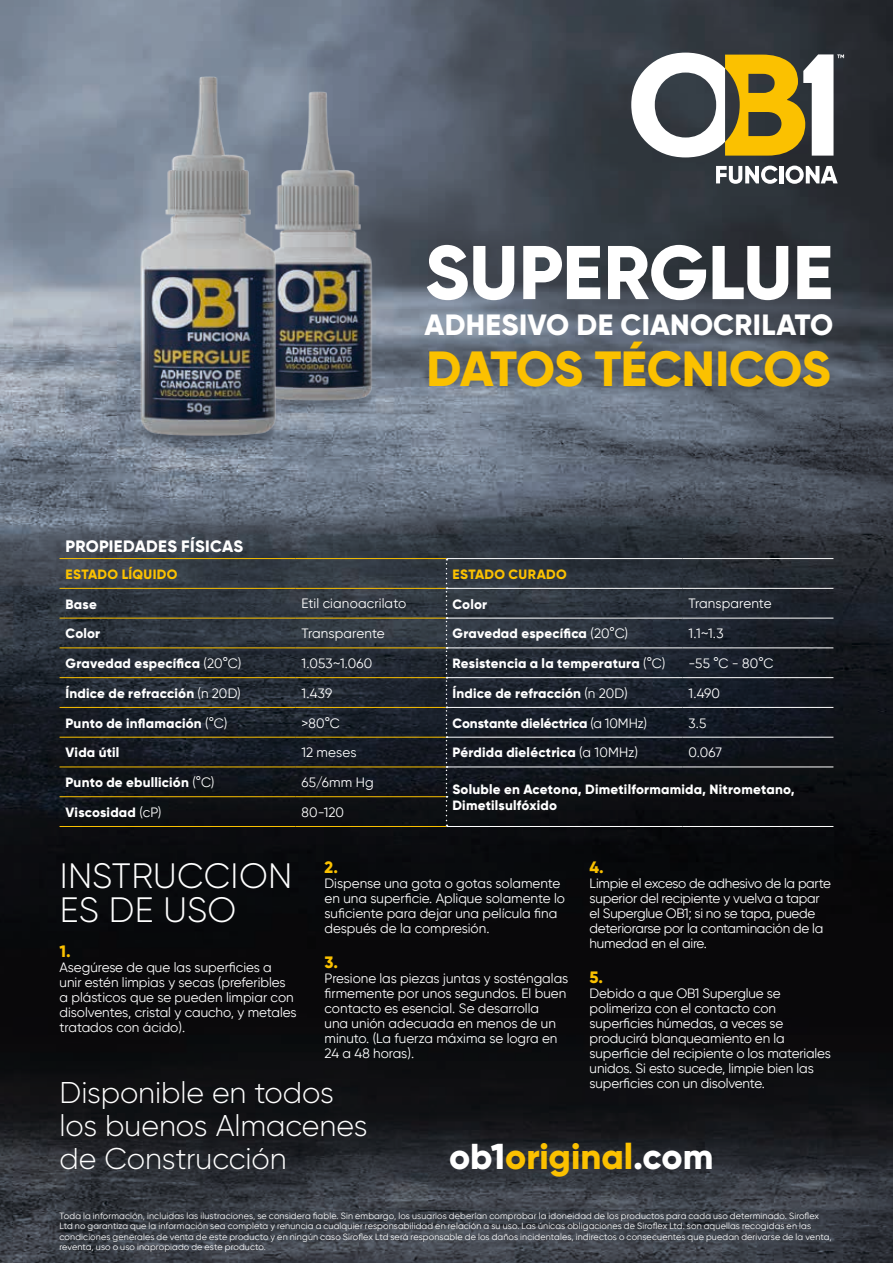
<style>
.page{position:relative;width:893px;height:1263px;background:#fff}
.page>*{position:absolute;margin:0;border:0;box-sizing:border-box;transform-origin:0 0}
.t1{font:800 75.9px "Gilroy";letter-spacing:-.005em;color:#fff}
.t2{font:800 49.35px "Gilroy";letter-spacing:-.015em;color:#fbc100}
.t3{font:800 36px "Gilroy";color:#fbc100}
.Info-Para_Heading{font:300 35.25px/34px "Gilroy";letter-spacing:.01em;color:#fff}
.t4{font:300 30px/33px "Gilroy";letter-spacing:-.005em;color:#fff}
.t5{font:800 29.25px "Gilroy";letter-spacing:.005em;color:#fff}
.Table-Body_Left{font:800 16.5px "Gilroy";letter-spacing:.015em;color:#fff}
.Info-Para_Heading-2{font:800 16.5px "Gilroy";color:#fbc100}
.Info-Body{font:13.5px/15px "Gilroy";letter-spacing:-.01em;color:#fff}
.Table-Body_Left-2{font:800 13.5px/16.2px "Gilroy";letter-spacing:.015em;color:#fff}
.Table-Body_Left-3{font:13.5px "Gilroy";letter-spacing:.01em;color:#fff}
.Table-Body_Left-4{font:800 13.5px "Gilroy";letter-spacing:-.01em;color:#fff}
.Table-Body_Left-5{font:800 13.5px "Gilroy";letter-spacing:.02em;color:#fbc100}
.t6{font:9px/10.5px "Gilroy";letter-spacing:.015em;color:#fff}
.s1{font-weight:400}
.s2{color:#fff}
</style>
<div class="page">
<img style="left:0;top:0;width:893px;height:1263px">
<svg style="left:631px;top:53px;width:213px;height:104px"></svg>
<svg style="left:716px;top:166px;width:62px;height:18px"></svg>
<hr style="left:779px;top:166px;width:4px;height:17px;background:#fff">
<svg style="left:785px;top:166px;width:53px;height:18px"></svg>
<hr style="left:60px;top:618px;width:236px;height:1px;background:#fbc100">
<hr style="left:296px;top:618px;width:150px;height:1px;background:#fbc100">
<hr style="left:60px;top:647px;width:236px;height:1px;background:#fbc100">
<hr style="left:296px;top:647px;width:150px;height:1px;background:#fbc100">
<hr style="left:60px;top:677px;width:236px;height:1px;background:#fbc100">
<hr style="left:296px;top:677px;width:150px;height:1px;background:#fbc100">
<hr style="left:60px;top:707px;width:236px;height:1px;background:#fbc100">
<hr style="left:296px;top:707px;width:150px;height:1px;background:#fbc100">
<hr style="left:60px;top:737px;width:236px;height:1px;background:#fbc100">
<hr style="left:296px;top:737px;width:150px;height:1px;background:#fbc100">
<hr style="left:60px;top:766px;width:236px;height:1px;background:#fbc100">
<hr style="left:296px;top:766px;width:150px;height:1px;background:#fbc100">
<hr style="left:60px;top:588px;width:236px;height:1px;background:#fbc100">
<hr style="left:296px;top:588px;width:150px;height:1px;background:#fbc100">
<hr style="left:60px;top:826px;width:236px;height:1px;background:#fbc100">
<hr style="left:296px;top:826px;width:150px;height:1px;background:#fbc100">
<hr style="left:60px;top:558px;width:236px;height:1px;background:#fbc100">
<hr style="left:296px;top:558px;width:150px;height:1px;background:#fbc100">
<hr style="left:60px;top:796px;width:236px;height:1px;background:#fbc100">
<hr style="left:296px;top:796px;width:150px;height:1px;background:#fbc100">
<hr style="left:447px;top:766px;width:235px;height:1px;background:#fff">
<hr style="left:682px;top:766px;width:151px;height:1px;background:#fff">
<hr style="left:446px;top:558px;width:236px;height:1px;background:#fff">
<hr style="left:682px;top:558px;width:151px;height:1px;background:#fff">
<hr style="left:447px;top:588px;width:235px;height:1px;background:#fff">
<hr style="left:682px;top:588px;width:151px;height:1px;background:#fff">
<hr style="left:447px;top:618px;width:235px;height:1px;background:#fff">
<hr style="left:682px;top:618px;width:151px;height:1px;background:#fff">
<hr style="left:447px;top:647px;width:235px;height:1px;background:#fff">
<hr style="left:682px;top:647px;width:151px;height:1px;background:#fff">
<hr style="left:447px;top:677px;width:235px;height:1px;background:#fff">
<hr style="left:682px;top:677px;width:151px;height:1px;background:#fff">
<hr style="left:447px;top:707px;width:235px;height:1px;background:#fff">
<hr style="left:682px;top:707px;width:151px;height:1px;background:#fff">
<hr style="left:447px;top:737px;width:235px;height:1px;background:#fff">
<hr style="left:682px;top:737px;width:151px;height:1px;background:#fff">
<svg style="left:446px;top:559px;width:1px;height:267px"></svg>
<hr style="left:446px;top:826px;width:236px;height:1px;background:#fff">
<hr style="left:682px;top:826px;width:151px;height:1px;background:#fff">
<img style="left:280px;top:92px;width:96px;height:321px">
<img style="left:135px;top:77px;width:145px;height:373px">
<p class="t1" style="left:425px;top:225px;width:410px">SUPERGLUE</p>
<p class="t5" style="left:425px;top:306px;width:410px">ADHESIVO DE CIANOCRILATO</p>
<p class="t2" style="left:427px;top:338px;width:405px">DATOS TÉCNICOS</p>
<p class="Table-Body_Left" style="left:66px;top:536px;width:179px">PROPIEDADES FÍSICAS</p>
<p class="Table-Body_Left-5" style="left:66px;top:566px;width:113px">ESTADO LÍQUIDO</p>
<p class="Table-Body_Left-5" style="left:453px;top:566px;width:116px">ESTADO CURADO</p>
<p class="Table-Body_Left-2" style="left:66px;top:596px;width:33px">Base</p>
<p class="Table-Body_Left-3" style="left:302px;top:595px;width:106px">Etil cianoacrilato</p>
<p class="Table-Body_Left-2" style="left:452px;top:596px;width:36px">Color</p>
<p class="Table-Body_Left-3" style="left:688px;top:595px;width:85px">Transparente</p>
<p class="Table-Body_Left-2" style="left:66px;top:625px;width:36px">Color</p>
<p class="Table-Body_Left-3" style="left:302px;top:625px;width:85px">Transparente</p>
<p class="Table-Body_Left-2" style="left:452px;top:625px;width:177px">Gravedad específica <span class="s1">(20°C)</span></p>
<p class="Table-Body_Left-3" style="left:688px;top:625px;width:36px">1.1~1.3</p>
<p class="Table-Body_Left-2" style="left:66px;top:655px;width:177px">Gravedad específica <span class="s1">(20°C)</span></p>
<p class="Table-Body_Left-3" style="left:302px;top:655px;width:72px">1.053~1.060</p>
<p class="Table-Body_Left-2" style="left:452px;top:655px;width:214px">Resistencia a la temperatura <span class="s1">(°C)</span></p>
<p class="Table-Body_Left-3" style="left:688px;top:655px;width:87px">-55 °C - 80°C</p>
<p class="Table-Body_Left-2" style="left:66px;top:685px;width:177px">Índice de refracción <span class="s1">(n 20D)</span></p>
<p class="Table-Body_Left-3" style="left:302px;top:685px;width:32px">1.439</p>
<p class="Table-Body_Left-2" style="left:452px;top:685px;width:177px">Índice de refracción <span class="s1">(n 20D)</span></p>
<p class="Table-Body_Left-3" style="left:688px;top:685px;width:33px">1.490</p>
<p class="Table-Body_Left-2" style="left:66px;top:715px;width:163px">Punto de inflamación <span class="s1">(°C)</span></p>
<p class="Table-Body_Left-3" style="left:302px;top:714px;width:40px">&gt;80°C</p>
<p class="Table-Body_Left-4" style="left:452px;top:714px;width:196px">Constante dieléctrica <span class="s1">(a 10MHz)</span></p>
<p class="Table-Body_Left-3" style="left:688px;top:714px;width:20px">3.5</p>
<p class="Table-Body_Left-2" style="left:66px;top:744px;width:55px">Vida útil</p>
<p class="Table-Body_Left-3" style="left:302px;top:744px;width:57px">12 meses</p>
<p class="Table-Body_Left-2" style="left:452px;top:744px;width:187px">Pérdida dieléctrica <span class="s1">(a 10MHz)</span></p>
<p class="Table-Body_Left-3" style="left:688px;top:744px;width:35px">0.067</p>
<p class="Table-Body_Left-2" style="left:66px;top:774px;width:150px">Punto de ebullición <span class="s1">(°C)</span></p>
<p class="Table-Body_Left-3" style="left:302px;top:774px;width:74px">65/6mm Hg</p>
<p class="Table-Body_Left-2" style="left:452px;top:781px;width:344px">Soluble en Acetona, Dimetilformamida, Nitrometano,<br>Dimetilsulfóxido</p>
<p class="Table-Body_Left-2" style="left:66px;top:804px;width:98px">Viscosidad <span class="s1">(cP)</span></p>
<p class="Table-Body_Left-3" style="left:302px;top:804px;width:44px">80-120</p>
<p class="Info-Para_Heading-2" style="left:325px;top:857px;width:15px">2.</p>
<p class="Info-Body" style="left:325px;top:876px;width:242px">Dispense una gota o gotas solamente en una superficie. Aplique solamente lo suficiente para dejar una película fina después de la compresión.</p>
<p class="Info-Para_Heading-2" style="left:325px;top:951px;width:15px">3.</p>
<p class="Info-Body" style="left:325px;top:970px;width:245px">Presione las piezas juntas y sosténgalas firmemente por unos segundos. El buen contacto es esencial. Se desarrolla<br>una unión adecuada en menos de un minuto. (La fuerza máxima se logra en 24 a 48 horas).</p>
<p class="Info-Para_Heading-2" style="left:590px;top:857px;width:16px">4.</p>
<p class="Info-Body" style="left:590px;top:876px;width:243px">Limpie el exceso de adhesivo de la parte superior del recipiente y vuelva a tapar el Superglue OB1; si no se tapa, puede deteriorarse por la contaminación de la humedad en el aire.</p>
<p class="Info-Para_Heading-2" style="left:590px;top:966px;width:15px">5.</p>
<p class="Info-Body" style="left:590px;top:985px;width:243px">Debido a que OB1 Superglue se polimeriza con el contacto con superficies húmedas, a veces se producirá blanqueamiento en la superficie del recipiente o los materiales unidos. Si esto sucede, limpie bien las superficies con un disolvente.</p>
<p class="Info-Para_Heading" style="left:60px;top:858px;width:234px">INSTRUCCION<br>ES DE USO</p>
<p class="Info-Para_Heading-2" style="left:60px;top:940px;width:13px">1.</p>
<p class="Info-Body" style="left:60px;top:959px;width:239px">Asegúrese de que las superficies a unir estén limpias y secas (preferibles a plásticos que se pueden limpiar con disolventes, cristal y caucho, y metales tratados con ácido).</p>
<p class="t4" style="left:60px;top:1075px;width:310px">Disponible en todos los buenos Almacenes de Construcción</p>
<p class="t3" style="left:449px;top:1133px;width:266px"><span class="s2">ob1</span>original<span class="s2">.com</span></p>
<p class="t6" style="left:60px;top:1210px;width:774px">Toda la información, incluidas las ilustraciones, se considera fiable. Sin embargo, los usuarios deberían comprobar la idoneidad de los productos para cada uso determinado. Siroflex Ltd no garantiza que la información sea completa y renuncia a cualquier responsabilidad en relación a su uso. Las únicas obligaciones de Siroflex Ltd. son aquellas recogidas en las condiciones generales de venta de este producto y en ningún caso Siroflex Ltd será responsable de los daños incidentales, indirectos o consecuentes que puedan derivarse de la venta, reventa, uso o uso inapropiado de este producto.</p>
</div>
